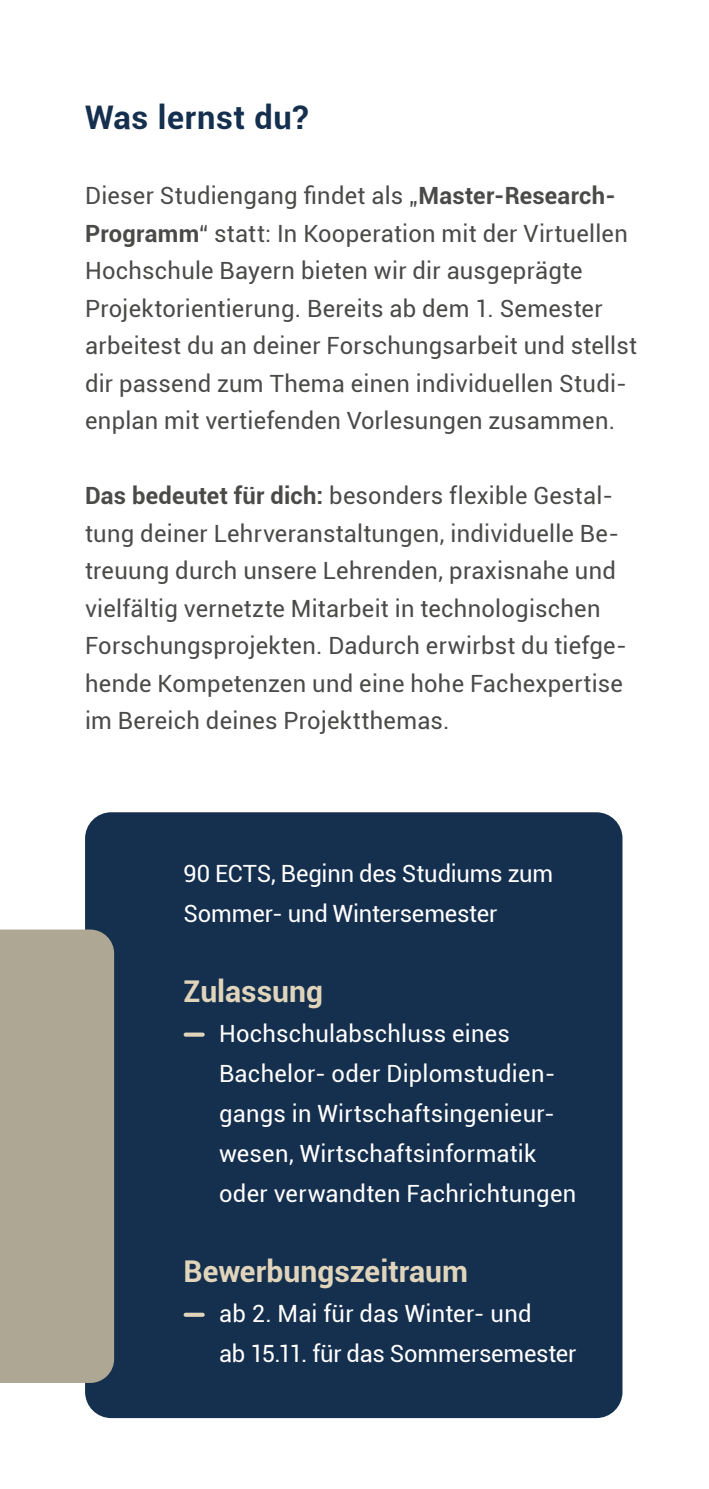
<style>
.page{position:relative;width:709px;height:1489px;background:#fff}
.page>*{position:absolute;margin:0;border:0;box-sizing:border-box;transform-origin:0 0}
.t1{font:700 32.5px "Roboto";letter-spacing:.02em;color:#152f4e}
.t2{font:700 30px "Roboto";color:#e0d5bb}
.t3{font:23.75px/37.5px "Roboto";letter-spacing:.01em;color:#4a4a49}
.t4{font:23.75px/40px "Roboto";letter-spacing:.005em;color:#fff}
.s1{font-weight:700}
</style>
<div class="page">
<div style="left:85px;top:812px;width:537px;height:605px;background:#152f4e;border-radius:26px"></div>
<svg style="left:184px;top:1032px;width:21px;height:4px"></svg>
<svg style="left:184px;top:1312px;width:21px;height:4px"></svg>
<div style="left:0;top:929px;width:114px;height:453px;background:#aea793"></div>
<h1 class="t1" style="left:85px;top:94px;width:225px">Was lernst du?</h1>
<p class="t3" style="left:85px;top:176px;width:553px">Dieser Studiengang findet als „<span class="s1">Master-Research-Programm</span>“ statt: In Kooperation mit der Virtuellen Hochschule Bayern bieten wir dir ausgeprägte Projektorientierung. Bereits ab dem 1. Semester arbeitest du an deiner Forschungsarbeit und stellst dir passend zum Thema einen individuellen Studi&shy;enplan mit vertiefenden Vorlesungen zusammen.</p>
<p class="t3" style="left:85px;top:476px;width:543px"><span class="s1">Das bedeutet für dich:</span> besonders flexible Gestal&shy;tung deiner Lehrveranstaltungen, individuelle Be&shy;treuung durch unsere Lehrenden, praxisnahe und vielfältig vernetzte Mitarbeit in technologischen Forschungsprojekten. Dadurch erwirbst du tiefge&shy;hende Kompetenzen und eine hohe Fachexpertise im Bereich deines Projektthemas.</p>
<p class="t4" style="left:184px;top:852px;width:371px">90 ECTS, Beginn des Studiums zum<br>Sommer- und Wintersemester</p>
<p class="t2" style="left:184px;top:969px;width:141px">Zulassung</p>
<p class="t4" style="left:219px;top:1012px;width:359px">Hochschulabschluss eines<br>Bachelor- oder Diplomstudien&shy;gangs in Wirtschaftsingenieur&shy;wesen, Wirtschaftsinformatik oder verwandten Fachrichtungen</p>
<p class="t2" style="left:184px;top:1249px;width:286px">Bewerbungszeitraum</p>
<p class="t4" style="left:219px;top:1292px;width:359px">ab 2. Mai für das Winter- und<br>ab 15.11. für das Sommersemester</p>
</div>
